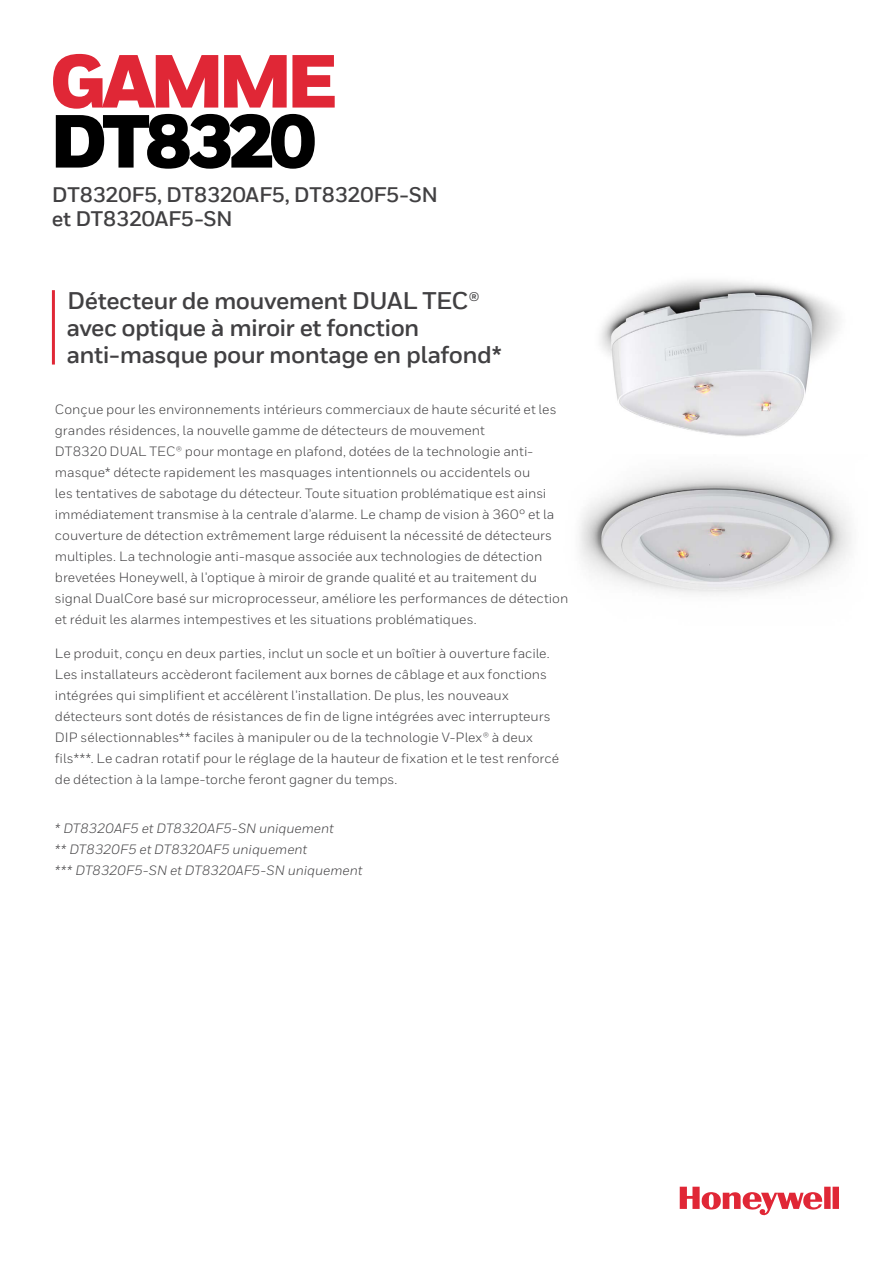
<style>
.page{position:relative;width:893px;height:1263px;background:#fff}
.page>*{position:absolute;margin:0;border:0;box-sizing:border-box;transform-origin:0 0}
.t1{font:900 75px "Honeywell Sans";letter-spacing:-.07em;color:#000}
.t2{font:900 75px "Honeywell Sans";letter-spacing:-.085em;color:#e02736}
.t3{font:700 24px/27px "Honeywell Sans TT";letter-spacing:-.025em;color:#414042}
.t4{font:700 21px/24px "Honeywell Sans TT";letter-spacing:-.01em;color:#414042}
.t5{font:13.5px/21px "Honeywell Sans";color:#414042}
.t6{font:italic 13.5px/21px "Honeywell Sans";color:#414042}
</style>
<div class="page">
<hr style="left:52px;top:290px;width:3px;height:75px;background:#e02736">
<img style="left:600px;top:280px;width:239px;height:157px">
<img style="left:579px;top:470px;width:272px;height:124px">
<svg style="left:680px;top:1187px;width:159px;height:28px"></svg>
<h1 class="t2" style="left:50px;top:35px;width:290px">GAMME</h1>
<h1 class="t1" style="left:50px;top:95px;width:268px">DT8320</h1>
<h3 class="t4" style="left:52px;top:183px;width:388px">DT8320F5, DT8320AF5, DT8320F5-SN et DT8320AF5-SN</h3>
<h2 class="t3" style="left:66px;top:287px;width:437px">Détecteur de mouvement DUAL TEC® avec optique à miroir et fonction anti-masque pour montage en plafond*</h2>
<p class="t5" style="left:55px;top:398px;width:515px">Conçue pour les environnements intérieurs commerciaux de haute sécurité et les grandes résidences, la nouvelle gamme de détecteurs de mouvement<br>DT8320 DUAL TEC® pour montage en plafond, dotées de la technologie anti&shy;masque* détecte rapidement les masquages intentionnels ou accidentels ou<br>les tentatives de sabotage du détecteur. Toute situation problématique est ainsi immédiatement transmise à la centrale d’alarme. Le champ de vision à 360° et la couverture de détection extrêmement large réduisent la nécessité de détecteurs multiples. La technologie anti-masque associée aux technologies de détection brevetées Honeywell, à l'optique à miroir de grande qualité et au traitement du signal DualCore basé sur microprocesseur, améliore les performances de détection et réduit les alarmes intempestives et les situations problématiques.</p>
<p class="t5" style="left:55px;top:643px;width:506px">Le produit, conçu en deux parties, inclut un socle et un boîtier à ouverture facile.<br>Les installateurs accèderont facilement aux bornes de câblage et aux fonctions intégrées qui simplifient et accélèrent l'installation. De plus, les nouveaux détecteurs sont dotés de résistances de fin de ligne intégrées avec interrupteurs DIP sélectionnables** faciles à manipuler ou de la technologie V-Plex® à deux fils***. Le cadran rotatif pour le réglage de la hauteur de fixation et le test renforcé de détection à la lampe-torche feront gagner du temps.</p>
<p class="t6" style="left:55px;top:818px;width:309px">* DT8320AF5 et DT8320AF5-SN uniquement<br>** DT8320F5 et DT8320AF5 uniquement<br>*** DT8320F5-SN et DT8320AF5-SN uniquement</p>
</div>
